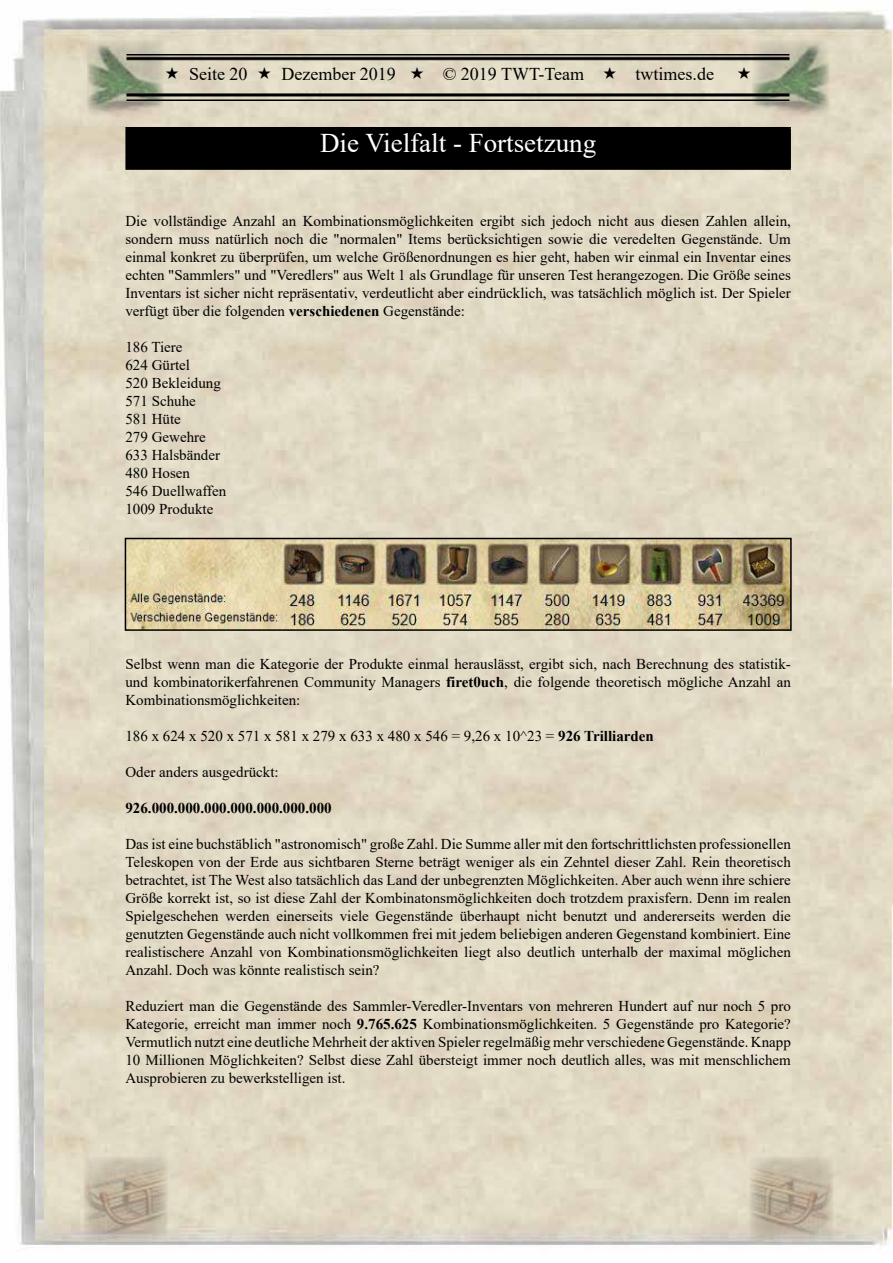
<style>
.page{position:relative;width:893px;height:1263px;background:#fff}
.page>*{position:absolute;margin:0;border:0;box-sizing:border-box;transform-origin:0 0}
.t1{font:27px "Times New Roman";color:#fff}
.t2{font:18px "Times New Roman";color:#000}
.t3{font:15px/18px "Times New Roman";color:#000;text-align:justify}
.t4{font:700 15px "Times New Roman";color:#000}
.s1{font-weight:700}
</style>
<div class="page">
<img style="left:0;top:10px;width:893px;height:1236px">
<img style="left:164px;top:54px;width:589px;height:46px">
<img style="left:87px;top:40px;width:77px;height:77px">
<img style="left:753px;top:40px;width:76px;height:77px">
<img style="left:84px;top:1157px;width:84px;height:84px">
<img style="left:749px;top:1157px;width:84px;height:84px">
<div style="left:126px;top:128px;width:664px;height:41px;background:#000"></div>
<hr style="left:125px;top:127px;width:666px;height:1px;background:#000">
<hr style="left:125px;top:128px;width:2px;height:40px;background:#000">
<hr style="left:789px;top:128px;width:2px;height:40px;background:#000">
<hr style="left:125px;top:168px;width:666px;height:2px;background:#000">
<img style="left:128px;top:541px;width:661px;height:87px">
<div style="left:125px;top:538px;width:667px;height:93px;border:2px solid #000"></div>
<svg style="left:166px;top:67px;width:12px;height:12px"></svg>
<svg style="left:258px;top:67px;width:13px;height:12px"></svg>
<svg style="left:411px;top:67px;width:12px;height:12px"></svg>
<svg style="left:604px;top:67px;width:12px;height:12px"></svg>
<svg style="left:738px;top:67px;width:12px;height:12px"></svg>
<p class="t2" style="left:189px;top:62px;width:60px">Seite 20</p>
<p class="t2" style="left:281px;top:62px;width:116px">Dezember 2019</p>
<p class="t2" style="left:443px;top:62px;width:143px">© 2019 TWT-Team</p>
<p class="t2" style="left:635px;top:62px;width:80px">twtimes.de</p>
<h1 class="t1" style="left:320px;top:124px;width:278px">Die Vielfalt - Fortsetzung</h1>
<p class="t3" style="left:125px;top:212px;width:667px">Die vollständige Anzahl an Kombinationsmöglichkeiten ergibt sich jedoch nicht aus diesen Zahlen allein, sondern muss natürlich noch die "normalen" Items berücksichtigen sowie die veredelten Gegenstände. Um einmal konkret zu überprüfen, um welche Größenordnungen es hier geht, haben wir einmal ein Inventar eines echten "Sammlers" und "Veredlers" aus Welt 1 als Grundlage für unseren Test herangezogen. Die Größe seines Inventars ist sicher nicht repräsentativ, verdeutlicht aber eindrücklich, was tatsächlich möglich ist. Der Spieler verfügt über die folgenden <span class="s1">verschiedenen</span> Gegenstände:</p>
<p class="t3" style="left:125px;top:338px;width:102px;text-align:left">186 Tiere<br>624 Gürtel<br>520 Bekleidung<br>571 Schuhe<br>581 Hüte<br>279 Gewehre<br>633 Halsbänder<br>480 Hosen<br>546 Duellwaffen<br>1009 Produkte</p>
<p class="t3" style="left:125px;top:654px;width:667px">Selbst wenn man die Kategorie der Produkte einmal herauslässt, ergibt sich, nach Berechnung des statistik&shy;und kombinatorikerfahrenen Community Managers <span class="s1">firet0uch</span>, die folgende theoretisch mögliche Anzahl an Kombinationsmöglichkeiten:</p>
<p class="t3" style="left:125px;top:726px;width:530px">186 x 624 x 520 x 571 x 581 x 279 x 633 x 480 x 546 = 9,26 x 10^23 = <span class="s1">926 Trilliarden</span></p>
<p class="t3" style="left:125px;top:762px;width:155px">Oder anders ausgedrückt:</p>
<p class="t4" style="left:125px;top:797px;width:208px">926.000.000.000.000.000.000.000</p>
<p class="t3" style="left:125px;top:834px;width:667px">Das ist eine buchstäblich "astronomisch" große Zahl. Die Summe aller mit den fortschrittlichsten professionellen Teleskopen von der Erde aus sichtbaren Sterne beträgt weniger als ein Zehntel dieser Zahl. Rein theoretisch betrachtet, ist The West also tatsächlich das Land der unbegrenzten Möglichkeiten. Aber auch wenn ihre schiere Größe korrekt ist, so ist diese Zahl der Kombinatonsmöglichkeiten doch trotzdem praxisfern. Denn im realen Spielgeschehen werden einerseits viele Gegenstände überhaupt nicht benutzt und andererseits werden die genutzten Gegenstände auch nicht vollkommen frei mit jedem beliebigen anderen Gegenstand kombiniert. Eine realistischere Anzahl von Kombinationsmöglichkeiten liegt also deutlich unterhalb der maximal möglichen Anzahl. Doch was könnte realistisch sein?</p>
<p class="t3" style="left:125px;top:996px;width:667px">Reduziert man die Gegenstände des Sammler-Veredler-Inventars von mehreren Hundert auf nur noch 5 pro Kategorie, erreicht man immer noch <span class="s1">9.765.625</span> Kombinationsmöglichkeiten. 5 Gegenstände pro Kategorie?<br>Vermutlich nutzt eine deutliche Mehrheit der aktiven Spieler regelmäßig mehr verschiedene Gegenstände. Knapp 10 Millionen Möglichkeiten? Selbst diese Zahl übersteigt immer noch deutlich alles, was mit menschlichem Ausprobieren zu bewerkstelligen ist.</p>
</div>
